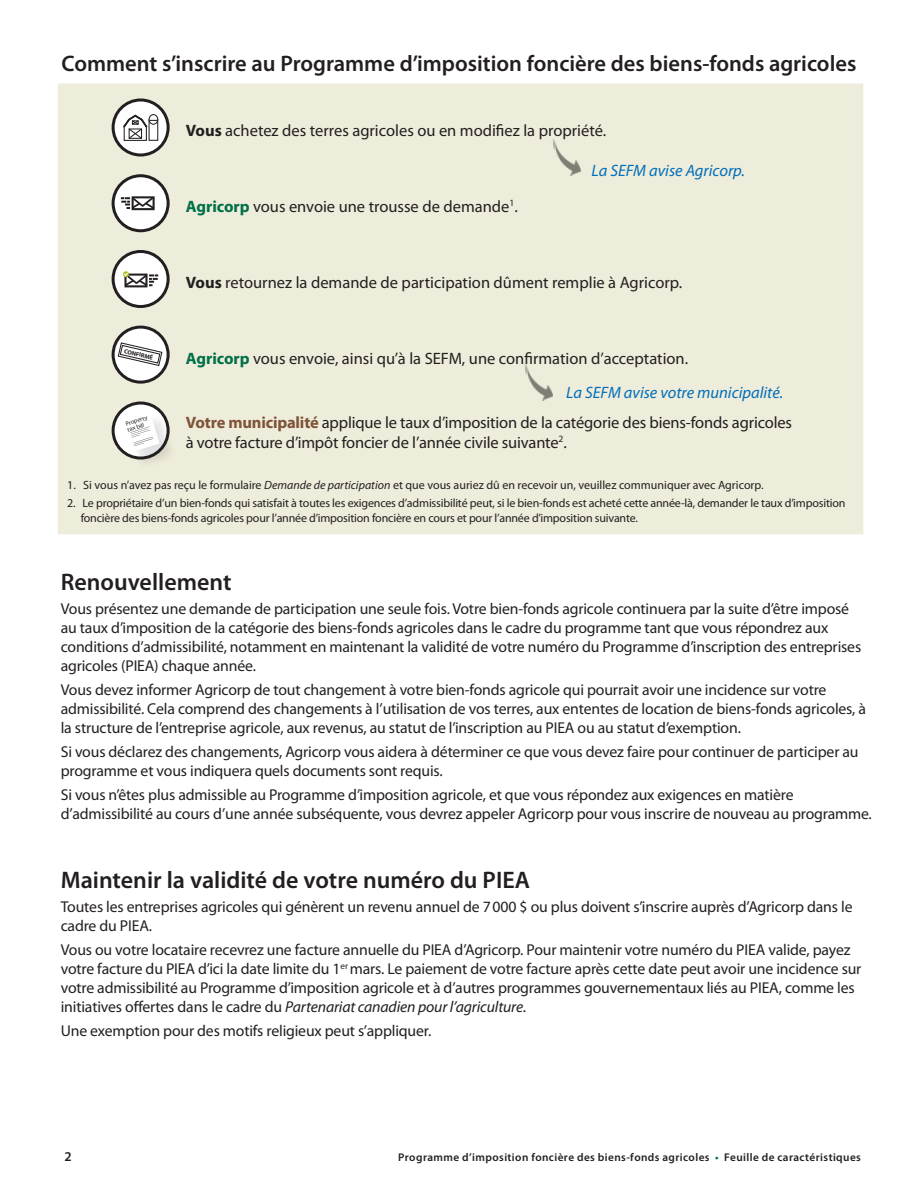
<style>
.page{position:relative;width:918px;height:1188px;background:#fff}
.page>*{position:absolute;margin:0;border:0;box-sizing:border-box;transform-origin:0 0}
.t1{font:600 24px "Myriad Pro";color:#231f20}
.t2{font:600 22.5px "Myriad Pro";color:#231f20}
.t3{font:16.5px/19.8px "Myriad Pro";color:#231f20}
.t4{font:italic 16.5px "Myriad Pro";color:#006fba}
.t5{font:15.75px/18.9px "Myriad Pro";letter-spacing:-.01em;color:#231f20}
.t6{font:600 13.5px "Myriad Pro";color:#231f20}
.t7{font:12px/14.4px "Myriad Pro";letter-spacing:-.015em;color:#231f20}
.t8{font:600 11.25px "Myriad Pro";letter-spacing:.035em;color:#231f20}
.t9{font:6.15px "Myriad Pro";color:#231f20}
.t10{font:700 6.15px "Myriad Pro";color:#231f20}
.s1{font-weight:700}
.s2{font-weight:700;color:#007049}
.s3{font-weight:700;color:#7e5439}
.s4{font-style:italic}
.s5{color:#007049}
</style>
<div class="page">
<div style="left:58px;top:84px;width:805px;height:450px;background:#eeecda"></div>
<svg style="left:113px;top:100px;width:55px;height:55px"></svg>
<div style="left:112px;top:98px;width:58px;height:59px;border:3px solid #231f20;border-radius:50%"></div>
<svg style="left:122px;top:114px;width:36px;height:27px"></svg>
<div style="left:113px;top:176px;width:55px;height:55px;background:#fff;border-radius:50%"></div>
<div style="left:112px;top:174px;width:58px;height:58px;border:3px solid #231f20;border-radius:50%"></div>
<svg style="left:121px;top:196px;width:34px;height:14px"></svg>
<div style="left:113px;top:251px;width:55px;height:56px;background:#fff;border-radius:50%"></div>
<div style="left:112px;top:250px;width:58px;height:58px;border:3px solid #231f20;border-radius:50%"></div>
<svg style="left:123px;top:271px;width:35px;height:16px"></svg>
<svg style="left:113px;top:327px;width:55px;height:55px"></svg>
<div style="left:112px;top:326px;width:58px;height:58px;border:3px solid #231f20;border-radius:50%"></div>
<svg style="left:117px;top:342px;width:46px;height:25px"></svg>
<svg style="left:113px;top:403px;width:55px;height:55px"></svg>
<div style="left:112px;top:402px;width:58px;height:58px;border:3px solid #231f20;border-radius:50%"></div>
<div style="left:125px;top:413px;width:52px;height:57px;background:#231f20;opacity:.13"></div>
<svg style="left:122px;top:409px;width:38px;height:43px"></svg>
<img style="left:552px;top:136px;width:29px;height:42px">
<img style="left:524px;top:361px;width:29px;height:42px">
<p class="t2" style="left:62px;top:49px;width:796px">Comment s’inscrire au Programme d’imposition foncière des biens-fonds agricoles</p>
<p class="t3" style="left:186px;top:120px;width:422px"><span class="s1">Vous</span> achetez des terres agricoles ou en modifiez la propriété.</p>
<p class="t3" style="left:186px;top:196px;width:334px"><span class="s2">Agricorp</span> vous envoie une trousse de demande<sup>1</sup>.</p>
<p class="t4" style="left:592px;top:160px;width:155px">La SEFM avise Agricorp.</p>
<p class="t10" style="left:125px;top:347px;width:31px;rotate:13deg">CONFIRMÉ</p>
<p class="t3" style="left:186px;top:272px;width:498px"><span class="s1">Vous</span> retournez la demande de participation dûment remplie à Agricorp.</p>
<p class="t3" style="left:186px;top:348px;width:504px"><span class="s2">Agricorp</span> vous envoie, ainsi qu’à la SEFM, une confirmation d’acceptation.</p>
<p class="t4" style="left:566px;top:383px;width:218px">La SEFM avise votre municipalité.</p>
<p class="t3" style="left:186px;top:412px;width:608px"><span class="s3">Votre municipalité</span> applique le taux d’imposition de la catégorie des biens-fonds agricoles à votre facture d’impôt foncier de l’année civile suivante<sup>2</sup>.</p>
<p class="t7" style="left:67px;top:478px;width:698px">1. Si vous n’avez pas reçu le formulaire <span class="s4">Demande de participation</span> et que vous auriez dû en recevoir un, veuillez communiquer avec Agricorp.</p>
<p class="t7" style="left:81px;top:496px;width:766px;text-indent:-14px">2. Le propriétaire d’un bien-fonds qui satisfait à toutes les exigences d’admissibilité peut, si le bien-fonds est acheté cette année-là, demander le taux d’imposition foncière des biens-fonds agricoles pour l’année d’imposition foncière en cours et pour l’année d’imposition suivante.</p>
<p class="t9" style="left:125px;top:420px;width:24px;rotate:-17deg">Property</p>
<p class="t9" style="left:127px;top:426px;width:19px;rotate:-17deg">tax bill</p>
<p class="t1" style="left:61px;top:566px;width:172px">Renouvellement</p>
<p class="t5" style="left:61px;top:599px;width:802px">Vous présentez une demande de participation une seule fois. Votre bien-fonds agricole continuera par la suite d’être imposé au taux d’imposition de la catégorie des biens-fonds agricoles dans le cadre du programme tant que vous répondrez aux conditions d’admissibilité, notamment en maintenant la validité de votre numéro du Programme d’inscription des entreprises agricoles (PIEA) chaque année.</p>
<p class="t5" style="left:61px;top:680px;width:807px">Vous devez informer Agricorp de tout changement à votre bien-fonds agricole qui pourrait avoir une incidence sur votre admissibilité. Cela comprend des changements à l’utilisation de vos terres, aux ententes de location de biens-fonds agricoles, à la structure de l’entreprise agricole, aux revenus, au statut de l’inscription au PIEA ou au statut d’exemption.</p>
<p class="t5" style="left:61px;top:742px;width:799px">Si vous déclarez des changements, Agricorp vous aidera à déterminer ce que vous devez faire pour continuer de participer au programme et vous indiquera quels documents sont requis.</p>
<p class="t5" style="left:61px;top:785px;width:813px">Si vous n’êtes plus admissible au Programme d’imposition agricole, et que vous répondez aux exigences en matière d’admissibilité au cours d’une année subséquente, vous devrez appeler Agricorp pour vous inscrire de nouveau au programme.</p>
<p class="t1" style="left:61px;top:864px;width:471px">Maintenir la validité de votre numéro du PIEA</p>
<p class="t5" style="left:61px;top:897px;width:793px">Toutes les entreprises agricoles qui génèrent un revenu annuel de 7000 $ ou plus doivent s’inscrire auprès d’Agricorp dans le cadre du PIEA.</p>
<p class="t5" style="left:61px;top:940px;width:802px">Vous ou votre locataire recevrez une facture annuelle du PIEA d’Agricorp. Pour maintenir votre numéro du PIEA valide, payez votre facture du PIEA d’ici la date limite du 1<sup>er</sup> mars. Le paiement de votre facture après cette date peut avoir une incidence sur votre admissibilité au Programme d’imposition agricole et à d’autres programmes gouvernementaux liés au PIEA, comme les initiatives offertes dans le cadre du <span class="s4">Partenariat canadien pour l’agriculture</span>.</p>
<p class="t5" style="left:61px;top:1021px;width:372px">Une exemption pour des motifs religieux peut s’appliquer.</p>
<p class="t6" style="left:64px;top:1148px;width:9px">2</p>
<p class="t8" style="left:398px;top:1150px;width:464px">Programme d’imposition foncière des biens-fonds agricoles <span class="s5">•</span> Feuille de caractéristiques</p>
</div>
